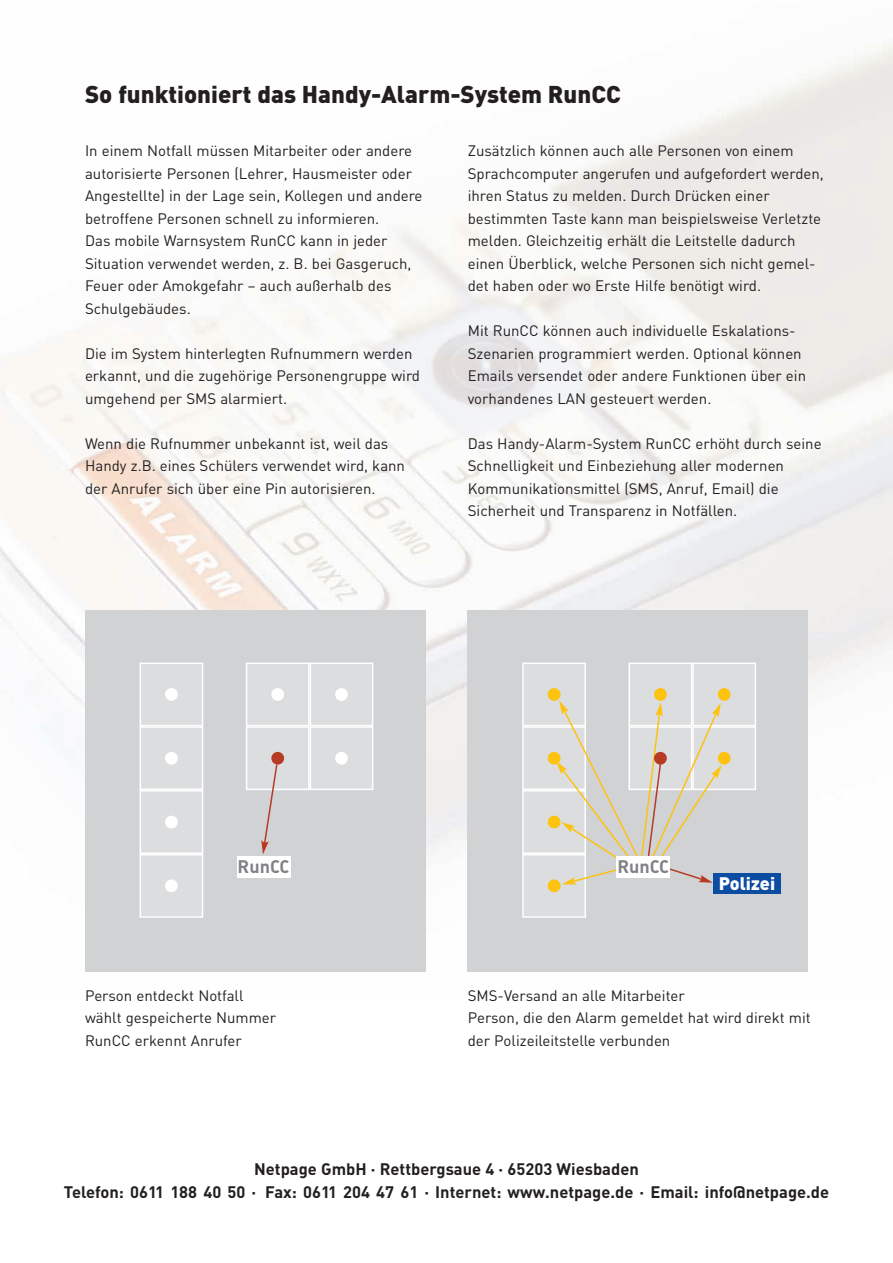
<style>
.page{position:relative;width:893px;height:1263px;background:#fff}
.page>*{position:absolute;margin:0;border:0;box-sizing:border-box;transform-origin:0 0}
.t1{font:900 24px "DIN";color:#231f20}
.t2{font:700 18px "DIN";color:#808285}
.t3{font:900 18px "DIN";color:#fff}
.t4{font:700 16.5px/22.5px "DIN";color:#231f20;text-align:center}
.t5{font:15px/22.5px "DIN";color:#231f20}
</style>
<div class="page">
<img style="left:0;top:44px;width:893px;height:928px">
<div style="left:468px;top:610px;width:340px;height:362px;background:#d1d2d4"></div>
<div style="left:524px;top:664px;width:60px;height:61px;background:#dcdddf"></div>
<div style="left:522px;top:662px;width:64px;height:64px;border:2px solid #fff"></div>
<div style="left:524px;top:728px;width:60px;height:61px;background:#dcdddf"></div>
<div style="left:522px;top:726px;width:64px;height:64px;border:2px solid #fff"></div>
<div style="left:630px;top:664px;width:61px;height:61px;background:#dcdddf"></div>
<div style="left:628px;top:662px;width:64px;height:64px;border:2px solid #fff"></div>
<div style="left:694px;top:664px;width:61px;height:61px;background:#dcdddf"></div>
<div style="left:692px;top:662px;width:64px;height:64px;border:2px solid #fff"></div>
<div style="left:694px;top:728px;width:61px;height:61px;background:#dcdddf"></div>
<div style="left:692px;top:726px;width:64px;height:64px;border:2px solid #fff"></div>
<div style="left:524px;top:792px;width:60px;height:60px;background:#dcdddf"></div>
<div style="left:522px;top:790px;width:64px;height:64px;border:2px solid #fff"></div>
<div style="left:524px;top:855px;width:60px;height:61px;background:#dcdddf"></div>
<div style="left:522px;top:854px;width:64px;height:64px;border:2px solid #fff"></div>
<div style="left:714px;top:873px;width:67px;height:21px;background:#0d4da1"></div>
<div style="left:548px;top:688px;width:12px;height:13px;background:#fec210;border-radius:50%"></div>
<div style="left:548px;top:752px;width:12px;height:13px;background:#fec210;border-radius:50%"></div>
<div style="left:654px;top:688px;width:13px;height:13px;background:#fec210;border-radius:50%"></div>
<div style="left:718px;top:688px;width:13px;height:13px;background:#fec210;border-radius:50%"></div>
<div style="left:718px;top:752px;width:13px;height:13px;background:#fec210;border-radius:50%"></div>
<div style="left:548px;top:816px;width:12px;height:12px;background:#fec210;border-radius:50%"></div>
<div style="left:548px;top:879px;width:12px;height:13px;background:#fec210;border-radius:50%"></div>
<div style="left:85px;top:610px;width:340px;height:362px;background:#d1d2d4"></div>
<div style="left:141px;top:664px;width:61px;height:61px;background:#dcdddf"></div>
<div style="left:140px;top:662px;width:63px;height:64px;border:2px solid #fff"></div>
<div style="left:141px;top:728px;width:61px;height:61px;background:#dcdddf"></div>
<div style="left:140px;top:726px;width:63px;height:64px;border:2px solid #fff"></div>
<div style="left:247px;top:664px;width:61px;height:61px;background:#dcdddf"></div>
<div style="left:246px;top:662px;width:64px;height:64px;border:2px solid #fff"></div>
<div style="left:247px;top:728px;width:61px;height:61px;background:#dcdddf"></div>
<div style="left:246px;top:726px;width:64px;height:64px;border:2px solid #fff"></div>
<div style="left:311px;top:664px;width:61px;height:61px;background:#dcdddf"></div>
<div style="left:310px;top:662px;width:63px;height:64px;border:2px solid #fff"></div>
<div style="left:311px;top:728px;width:61px;height:61px;background:#dcdddf"></div>
<div style="left:310px;top:726px;width:63px;height:64px;border:2px solid #fff"></div>
<div style="left:141px;top:792px;width:61px;height:60px;background:#dcdddf"></div>
<div style="left:140px;top:790px;width:63px;height:64px;border:2px solid #fff"></div>
<div style="left:141px;top:855px;width:61px;height:61px;background:#dcdddf"></div>
<div style="left:140px;top:854px;width:63px;height:64px;border:2px solid #fff"></div>
<div style="left:165px;top:688px;width:13px;height:13px;background:#fff;border-radius:50%"></div>
<div style="left:165px;top:752px;width:13px;height:13px;background:#fff;border-radius:50%"></div>
<div style="left:271px;top:688px;width:13px;height:13px;background:#fff;border-radius:50%"></div>
<div style="left:271px;top:752px;width:13px;height:13px;background:#b73a25;border-radius:50%"></div>
<div style="left:335px;top:688px;width:13px;height:13px;background:#fff;border-radius:50%"></div>
<div style="left:335px;top:752px;width:13px;height:13px;background:#fff;border-radius:50%"></div>
<div style="left:165px;top:816px;width:13px;height:12px;background:#fff;border-radius:50%"></div>
<div style="left:165px;top:879px;width:13px;height:13px;background:#fff;border-radius:50%"></div>
<svg style="left:261px;top:763px;width:17px;height:91px"></svg>
<svg style="left:556px;top:700px;width:166px;height:184px"></svg>
<div style="left:654px;top:752px;width:13px;height:13px;background:#b73a25;border-radius:50%"></div>
<div style="left:617px;top:856px;width:53px;height:21px;background:#fff"></div>
<div style="left:237px;top:856px;width:53px;height:21px;background:#fff"></div>
<h1 class="t1" style="left:85px;top:80px;width:537px">So funktioniert das Handy-Alarm-System RunCC</h1>
<p class="t5" style="left:85px;top:139px;width:339px">In einem Notfall müssen Mitarbeiter oder andere autorisierte Personen (Lehrer, Hausmeister oder Angestellte) in der Lage sein, Kollegen und andere betroffene Personen schnell zu informieren.<br>Das mobile Warnsystem RunCC kann in jeder Situation verwendet werden, z. B. bei Gasgeruch, Feuer oder Amokgefahr – auch außerhalb des Schulgebäudes.</p>
<p class="t5" style="left:85px;top:341px;width:336px">Die im System hinterlegten Rufnummern werden erkannt, und die zugehörige Personengruppe wird umgehend per SMS alarmiert.</p>
<p class="t5" style="left:85px;top:431px;width:322px">Wenn die Rufnummer unbekannt ist, weil das<br>Handy z.B. eines Schülers verwendet wird, kann der Anrufer sich über eine Pin autorisieren.</p>
<p class="t5" style="left:468px;top:139px;width:358px">Zusätzlich können auch alle Personen von einem Sprachcomputer angerufen und aufgefordert werden, ihren Status zu melden. Durch Drücken einer bestimmten Taste kann man beispielsweise Verletzte melden. Gleichzeitig erhält die Leitstelle dadurch einen Überblick, welche Personen sich nicht gemel&shy;det haben oder wo Erste Hilfe benötigt wird.</p>
<p class="t5" style="left:468px;top:319px;width:340px">Mit RunCC können auch individuelle Eskalations-Szenarien programmiert werden. Optional können Emails versendet oder andere Funktionen über ein vorhandenes LAN gesteuert werden.</p>
<p class="t5" style="left:468px;top:431px;width:355px">Das Handy-Alarm-System RunCC erhöht durch seine Schnelligkeit und Einbeziehung aller modernen Kommunikationsmittel (SMS, Anruf, Email) die Sicherheit und Transparenz in Notfällen.</p>
<p class="t2" style="left:238px;top:856px;width:54px">RunCC</p>
<p class="t2" style="left:617px;top:856px;width:54px">RunCC</p>
<p class="t3" style="left:719px;top:873px;width:58px">Polizei</p>
<p class="t5" style="left:85px;top:983px;width:193px">Person entdeckt Notfall wählt gespeicherte Nummer<br>RunCC erkennt Anrufer</p>
<p class="t5" style="left:468px;top:983px;width:345px">SMS-Versand an alle Mitarbeiter<br>Person, die den Alarm gemeldet hat wird direkt mit der Polizeileitstelle verbunden</p>
<p class="t4" style="left:64px;top:1157px;width:767px">Netpage GmbH · Rettbergsaue 4 · 65203 Wiesbaden<br>Telefon: 0611 188 40 50 · Fax: 0611 204 47 61 · Internet: www.netpage.de · Email: info@netpage.de</p>
</div>
